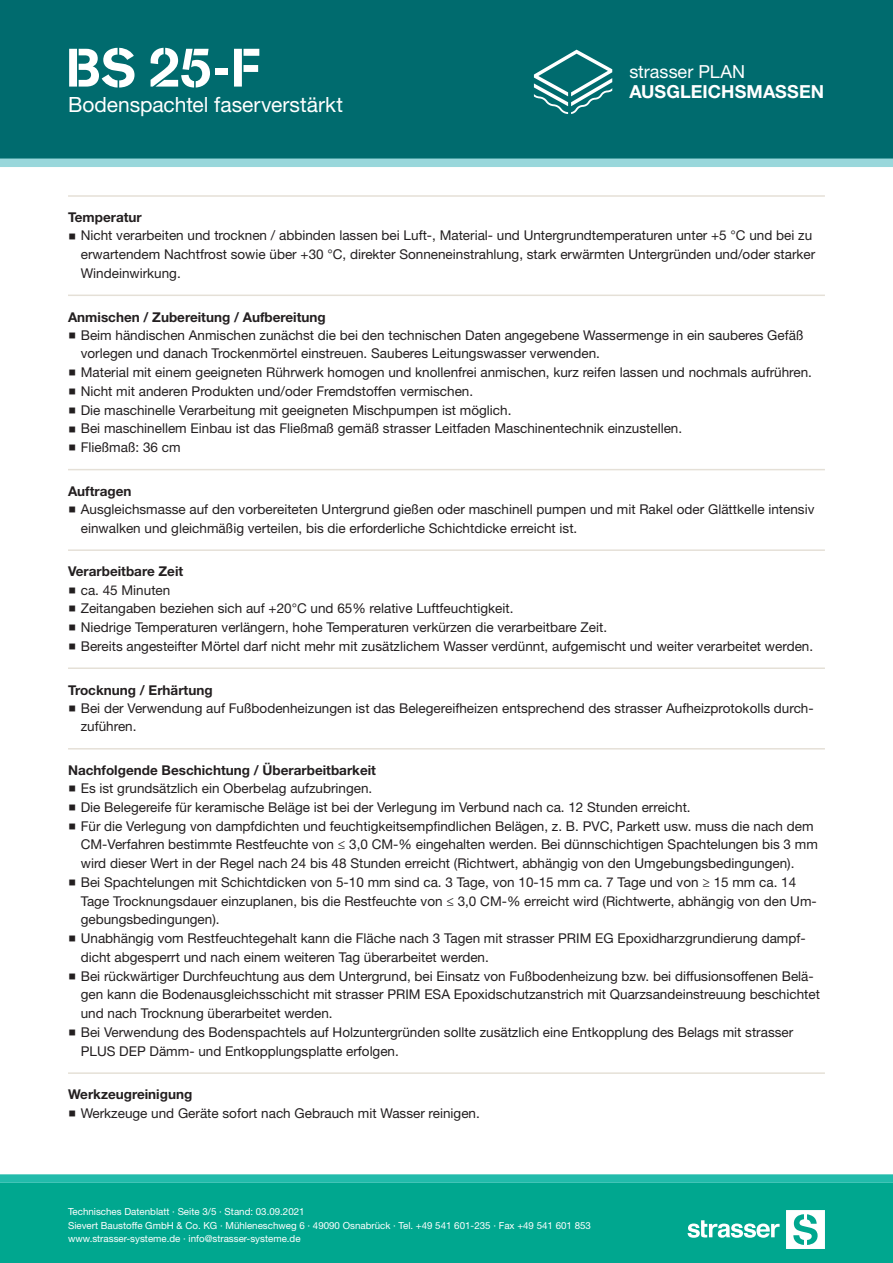
<style>
.page{position:relative;width:893px;height:1263px;background:#fff}
.page>*{position:absolute;margin:0;border:0;box-sizing:border-box;transform-origin:0 0}
.CB_AF_STR_Produkt_ku{font:700 54px "Standard CT Stencil";color:#fff}
.CB_AF_STR_Produkt_la{font:21px "Helvetica Neue LT Std";color:#fff}
.CB_AF_STR_Produktgru{font:700 18px "Helvetica Neue LT Std";letter-spacing:.005em;color:#fff}
.CB_AF_STR_Produktgru-2{font:18px "Helvetica Neue LT Std";color:#fff}
.t1{font:13.5px/18.8px "Helvetica Neue LT Std";color:#231f20}
.CB_AF_STR_Unterueber{font:700 13.5px "Helvetica Neue LT Std";color:#231f20}
.t2{font:9.75px/13.5px "Helvetica Neue LT Std";color:#fff}
</style>
<div class="page">
<div style="left:0;top:1183px;width:893px;height:80px;background:#00a78f"></div>
<div style="left:0;top:0;width:893px;height:159px;background:#006b6e"></div>
<svg style="left:786px;top:1210px;width:39px;height:39px"></svg>
<svg style="left:688px;top:1220px;width:92px;height:18px"></svg>
<div style="left:0;top:1174px;width:893px;height:9px;background:#22bbab"></div>
<div style="left:0;top:159px;width:893px;height:8px;background:#99d7db"></div>
<svg style="left:534px;top:50px;width:78px;height:64px"></svg>
<hr style="left:68px;top:195px;width:757px;height:2px;background:#e5e0d7">
<hr style="left:68px;top:295px;width:757px;height:1px;background:#e5e0d7">
<hr style="left:68px;top:469px;width:757px;height:1px;background:#e5e0d7">
<hr style="left:68px;top:549px;width:757px;height:2px;background:#e5e0d7">
<hr style="left:68px;top:667px;width:757px;height:2px;background:#e5e0d7">
<hr style="left:68px;top:748px;width:757px;height:1px;background:#e5e0d7">
<hr style="left:68px;top:1072px;width:757px;height:2px;background:#e5e0d7">
<p class="CB_AF_STR_Produkt_ku" style="left:66px;top:34px;width:197px">BS 25-F</p>
<p class="CB_AF_STR_Produkt_la" style="left:68px;top:92px;width:276px">Bodenspachtel faserverstärkt</p>
<p class="CB_AF_STR_Produktgru-2" style="left:629px;top:61px;width:117px">strasser PLAN</p>
<p class="CB_AF_STR_Produktgru" style="left:629px;top:81px;width:196px">AUSGLEICHSMASSEN</p>
<p class="CB_AF_STR_Unterueber" style="left:68px;top:209px;width:75px">Temperatur</p>
<p class="t1" style="left:81px;top:226px;width:736px">Nicht verarbeiten und trocknen / abbinden lassen bei Luft-, Material- und Untergrundtemperaturen unter +5 °C und bei zu erwartendem Nachtfrost sowie über +30 °C, direkter Sonneneinstrahlung, stark erwärmten Untergründen und/oder starker<br>Windeinwirkung.</p>
<p class="CB_AF_STR_Unterueber" style="left:68px;top:308px;width:259px">Anmischen / Zubereitung / Aufbereitung</p>
<p class="t1" style="left:81px;top:325px;width:724px">Beim händischen Anmischen zunächst die bei den technischen Daten angegebene Wassermenge in ein sauberes Gefäß vorlegen und danach Trockenmörtel einstreuen. Sauberes Leitungswasser verwenden.</p>
<p class="t1" style="left:81px;top:363px;width:733px">Material mit einem geeigneten Rührwerk homogen und knollenfrei anmischen, kurz reifen lassen und nochmals aufrühren.</p>
<p class="t1" style="left:81px;top:382px;width:394px">Nicht mit anderen Produkten und/oder Fremdstoffen vermischen.</p>
<p class="t1" style="left:81px;top:400px;width:432px">Die maschinelle Verarbeitung mit geeigneten Mischpumpen ist möglich.</p>
<p class="t1" style="left:81px;top:419px;width:603px">Bei maschinellem Einbau ist das Fließmaß gemäß strasser Leitfaden Maschinentechnik einzustellen.</p>
<p class="t1" style="left:81px;top:438px;width:101px">Fließmaß: 36 cm</p>
<p class="CB_AF_STR_Unterueber" style="left:68px;top:483px;width:65px">Auftragen</p>
<p class="t1" style="left:81px;top:500px;width:735px">Ausgleichsmasse auf den vorbereiteten Untergrund gießen oder maschinell pumpen und mit Rakel oder Glättkelle intensiv einwalken und gleichmäßig verteilen, bis die erforderliche Schichtdicke erreicht ist.</p>
<p class="CB_AF_STR_Unterueber" style="left:68px;top:563px;width:117px">Verarbeitbare Zeit</p>
<p class="t1" style="left:81px;top:580px;width:91px">ca. 45 Minuten</p>
<p class="t1" style="left:81px;top:599px;width:434px">Zeitangaben beziehen sich auf +20°C und 65% relative Luftfeuchtigkeit.</p>
<p class="t1" style="left:81px;top:618px;width:528px">Niedrige Temperaturen verlängern, hohe Temperaturen verkürzen die verarbeitbare Zeit.</p>
<p class="t1" style="left:81px;top:636px;width:734px">Bereits angesteifter Mörtel darf nicht mehr mit zusätzlichem Wasser verdünnt, aufgemischt und weiter verarbeitet werden.</p>
<p class="CB_AF_STR_Unterueber" style="left:68px;top:681px;width:146px">Trocknung / Erhärtung</p>
<p class="t1" style="left:81px;top:698px;width:734px">Bei der Verwendung auf Fußbodenheizungen ist das Belegereifheizen entsprechend des strasser Aufheizprotokolls durch&shy;zuführen.</p>
<p class="CB_AF_STR_Unterueber" style="left:68px;top:762px;width:309px">Nachfolgende Beschichtung / Überarbeitbarkeit</p>
<p class="t1" style="left:81px;top:779px;width:293px">Es ist grundsätzlich ein Oberbelag aufzubringen.</p>
<p class="t1" style="left:81px;top:798px;width:611px">Die Belegereife für keramische Beläge ist bei der Verlegung im Verbund nach ca. 12 Stunden erreicht.</p>
<p class="t1" style="left:81px;top:816px;width:739px">Für die Verlegung von dampfdichten und feuchtigkeitsempfindlichen Belägen, z. B. PVC, Parkett usw. muss die nach dem<br>CM-Verfahren bestimmte Restfeuchte von ≤ 3,0 CM-% eingehalten werden. Bei dünnschichtigen Spachtelungen bis 3 mm wird dieser Wert in der Regel nach 24 bis 48 Stunden erreicht (Richtwert, abhängig von den Umgebungsbedingungen).</p>
<p class="t1" style="left:81px;top:873px;width:737px">Bei Spachtelungen mit Schichtdicken von 5-10 mm sind ca. 3 Tage, von 10-15 mm ca. 7 Tage und von ≥ 15 mm ca. 14<br>Tage Trocknungsdauer einzuplanen, bis die Restfeuchte von ≤ 3,0 CM-% erreicht wird (Richtwerte, abhängig von den Um&shy;gebungsbedingungen).</p>
<p class="t1" style="left:81px;top:929px;width:726px">Unabhängig vom Restfeuchtegehalt kann die Fläche nach 3 Tagen mit strasser PRIM EG Epoxidharzgrundierung dampf&shy;dicht abgesperrt und nach einem weiteren Tag überarbeitet werden.</p>
<p class="t1" style="left:81px;top:966px;width:741px">Bei rückwärtiger Durchfeuchtung aus dem Untergrund, bei Einsatz von Fußbodenheizung bzw. bei diffusionsoffenen Belä&shy;gen kann die Bodenausgleichsschicht mit strasser PRIM ESA Epoxidschutzanstrich mit Quarzsandeinstreuung beschichtet und nach Trocknung überarbeitet werden.</p>
<p class="t1" style="left:81px;top:1023px;width:714px">Bei Verwendung des Bodenspachtels auf Holzuntergründen sollte zusätzlich eine Entkopplung des Belags mit strasser<br>PLUS DEP Dämm- und Entkopplungsplatte erfolgen.</p>
<p class="CB_AF_STR_Unterueber" style="left:68px;top:1086px;width:126px">Werkzeugreinigung</p>
<p class="t1" style="left:81px;top:1103px;width:401px">Werkzeuge und Geräte sofort nach Gebrauch mit Wasser reinigen.</p>
<p class="t2" style="left:68px;top:1205px;width:524px">Technisches Datenblatt · Seite 3/5 · Stand: 03.09.2021<br>Sievert Baustoffe GmbH &amp; Co. KG · Mühleneschweg 6 · 49090 Osnabrück · Tel. +49 541 601-235 · Fax +49 541 601 853 www.strasser-systeme.de · info@strasser-systeme.de</p>
</div>
